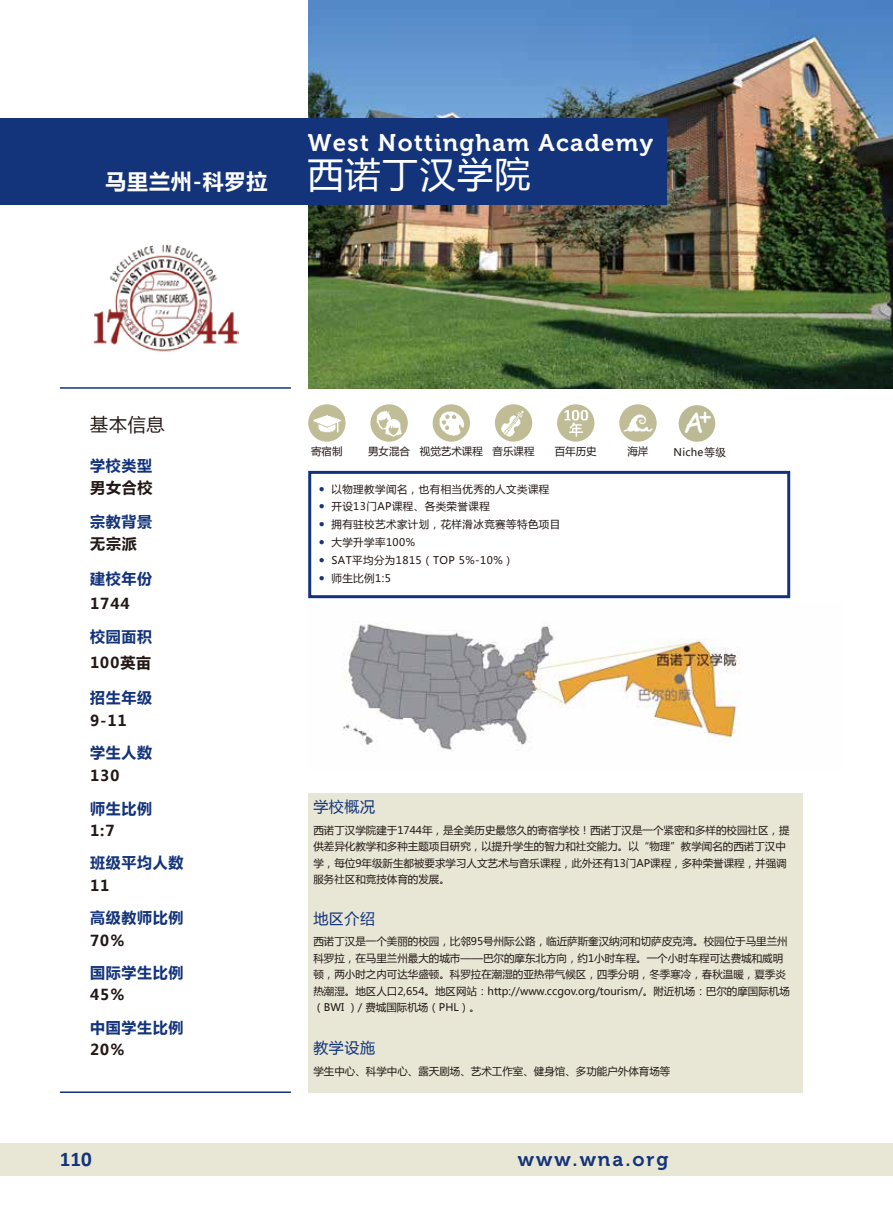
<style>
.page{position:relative;width:893px;height:1212px;background:#fff}
.page>*{position:absolute;margin:0;border:0;box-sizing:border-box;transform-origin:0 0}
.t1{font:36px "Microsoft Ya Hei";letter-spacing:.04em;color:#fff}
.t2{font:28.65px "Comic Sans MS";color:#fff}
.t3{font:24px "Museo 700";letter-spacing:.055em;color:#fff}
.t4{font:700 21px "Microsoft Ya Hei";letter-spacing:.04em;color:#fff}
.t5{font:700 21px "Calibri";color:#13337b}
.t6{font:19.5px "Museo 700";letter-spacing:.1em;color:#13337b}
.t7{font:18px "Microsoft Ya Hei";color:#221815}
.t8{font:700 15px "Microsoft Ya Hei";letter-spacing:.04em;color:#13337b}
.t9{font:700 15px "Microsoft Ya Hei";letter-spacing:.05em;color:#221815}
.t10{font:15px "Microsoft Ya Hei";letter-spacing:.04em;color:#13337b}
.t11{font:10.5px/16.5px "Microsoft Ya Hei";color:#221815}
.t12{font:10.5px "Microsoft Ya Hei";letter-spacing:.04em;color:#221815}
.s1{font-family:"Calibri";font-weight:700;font-size:12px;color:#13337b}
</style>
<div class="page">
<div style="left:308px;top:793px;width:494px;height:299px;background:#e8e7d5"></div>
<img style="left:308px;top:0;width:585px;height:388px">
<div style="left:0;top:118px;width:666px;height:87px;background:#13337b"></div>
<div style="left:0;top:1143px;width:893px;height:32px;background:#e8e7d5"></div>
<div style="left:308px;top:471px;width:482px;height:127px;border:3px solid #13337b"></div>
<hr style="left:60px;top:387px;width:231px;height:2px;background:#13337b">
<hr style="left:60px;top:1091px;width:231px;height:2px;background:#13337b">
<img style="left:308px;top:404px;width:38px;height:38px;border-radius:19px">
<img style="left:370px;top:404px;width:38px;height:38px;border-radius:19px">
<img style="left:433px;top:404px;width:37px;height:38px;border-radius:19px">
<img style="left:495px;top:404px;width:37px;height:38px;border-radius:19px">
<img style="left:557px;top:404px;width:37px;height:38px;border-radius:19px">
<img style="left:619px;top:404px;width:38px;height:38px;border-radius:19px">
<div style="left:679px;top:405px;width:36px;height:37px;background:#bcba94;border-radius:50%"></div>
<img style="left:93px;top:244px;width:145px;height:108px">
<img style="left:343px;top:624px;width:397px;height:126px">
<h3 class="t4" style="left:105px;top:167px;width:163px">马里兰州-科罗拉</h3>
<h3 class="t3" style="left:308px;top:130px;width:347px">West Nottingham Academy</h3>
<h1 class="t1" style="left:307px;top:150px;width:225px">西诺丁汉学院</h1>
<h3 class="t7" style="left:90px;top:412px;width:76px">基本信息</h3>
<h3 class="t8" style="left:90px;top:455px;width:63px">学校类型</h3>
<h3 class="t9" style="left:90px;top:477px;width:64px">男女合校</h3>
<h3 class="t8" style="left:90px;top:511px;width:63px">宗教背景</h3>
<h3 class="t9" style="left:90px;top:534px;width:48px">无宗派</h3>
<h3 class="t8" style="left:90px;top:568px;width:63px">建校年份</h3>
<h3 class="t9" style="left:90px;top:593px;width:41px">1744</h3>
<h3 class="t8" style="left:90px;top:626px;width:63px">校园面积</h3>
<h3 class="t9" style="left:90px;top:652px;width:62px">100英亩</h3>
<h3 class="t8" style="left:90px;top:687px;width:63px">招生年级</h3>
<h3 class="t9" style="left:90px;top:710px;width:38px">9-11</h3>
<h3 class="t8" style="left:90px;top:742px;width:63px">学生人数</h3>
<h3 class="t9" style="left:90px;top:765px;width:31px">130</h3>
<h3 class="t8" style="left:90px;top:798px;width:63px">师生比例</h3>
<h3 class="t9" style="left:90px;top:820px;width:26px">1:7</h3>
<h3 class="t8" style="left:90px;top:852px;width:94px">班级平均人数</h3>
<h3 class="t9" style="left:90px;top:875px;width:21px">11</h3>
<h3 class="t8" style="left:90px;top:907px;width:94px">高级教师比例</h3>
<h3 class="t9" style="left:90px;top:930px;width:35px">70%</h3>
<h3 class="t8" style="left:90px;top:962px;width:94px">国际学生比例</h3>
<h3 class="t9" style="left:90px;top:984px;width:35px">45%</h3>
<h3 class="t8" style="left:90px;top:1017px;width:94px">中国学生比例</h3>
<h3 class="t9" style="left:90px;top:1039px;width:35px">20%</h3>
<h3 class="t5" style="left:60px;top:1144px;width:33px">110</h3>
<h2 class="t2" style="left:683px;top:402px;width:30px">A<sup>+</sup></h2>
<p class="t11" style="left:311px;top:442px;width:33px">寄宿制</p>
<p class="t11" style="left:368px;top:442px;width:168px">男女混合 视觉艺术课程 音乐课程</p>
<p class="t11" style="left:555px;top:442px;width:43px">百年历史</p>
<p class="t11" style="left:627px;top:442px;width:22px">海岸</p>
<p class="t11" style="left:674px;top:444px;width:54px">Niche 等级</p>
<p class="t12" style="left:319px;top:482px;width:232px"><span class="s1">•</span> 以物理教学闻名，也有相当优秀的人文类课程</p>
<p class="t12" style="left:319px;top:499px;width:173px"><span class="s1">•</span> 开设13门AP课程、各类荣誉课程</p>
<p class="t12" style="left:319px;top:517px;width:243px"><span class="s1">•</span> 拥有驻校艺术家计划，花样滑冰竞赛等特色项目</p>
<p class="t12" style="left:319px;top:535px;width:98px"><span class="s1">•</span> 大学升学率100%</p>
<p class="t12" style="left:319px;top:553px;width:196px"><span class="s1">•</span> SAT平均分为1815（TOP 5%-10%）</p>
<p class="t11" style="left:319px;top:570px;width:74px"><span class="s1">•</span> 师生比例1:5</p>
<h3 class="t10" style="left:313px;top:797px;width:63px">学校概况</h3>
<p class="t11" style="left:313px;top:821px;width:478px">西诺丁汉学院建于1744年，是全美历史最悠久的寄宿学校！西诺丁汉是一个紧密和多样的校园社区，提供差异化教学和多种主题项目研究，以提升学生的智力和社交能力。以“物理”教学闻名的西诺丁汉中学，每位9年级新生都被要求学习人文艺术与音乐课程，此外还有13门AP课程，多种荣誉课程，并强调服务社区和竞技体育的发展。</p>
<h3 class="t10" style="left:313px;top:909px;width:63px">地区介绍</h3>
<p class="t11" style="left:313px;top:933px;width:478px">西诺丁汉是一个美丽的校园，比邻95号州际公路，临近萨斯奎汉纳河和切萨皮克湾。校园位于马里兰州科罗拉，在马里兰州最大的城市——巴尔的摩东北方向，约1小时车程。一个小时车程可达费城和威明顿，两小时之内可达华盛顿。科罗拉在潮湿的亚热带气候区，四季分明，冬季寒冷，春秋温暖，夏季炎热潮湿。地区人口2,654。地区网站：http://www.ccgov.org/tourism/。附近机场：巴尔的摩国际机场（BWI ）/ 费城国际机场（PHL）。</p>
<h3 class="t10" style="left:313px;top:1038px;width:63px">教学设施</h3>
<p class="t11" style="left:313px;top:1062px;width:358px">学生中心、科学中心、露天剧场、艺术工作室、健身馆、多功能户外体育场等</p>
<h3 class="t6" style="left:518px;top:1148px;width:152px">www.wna.org</h3>
</div>
